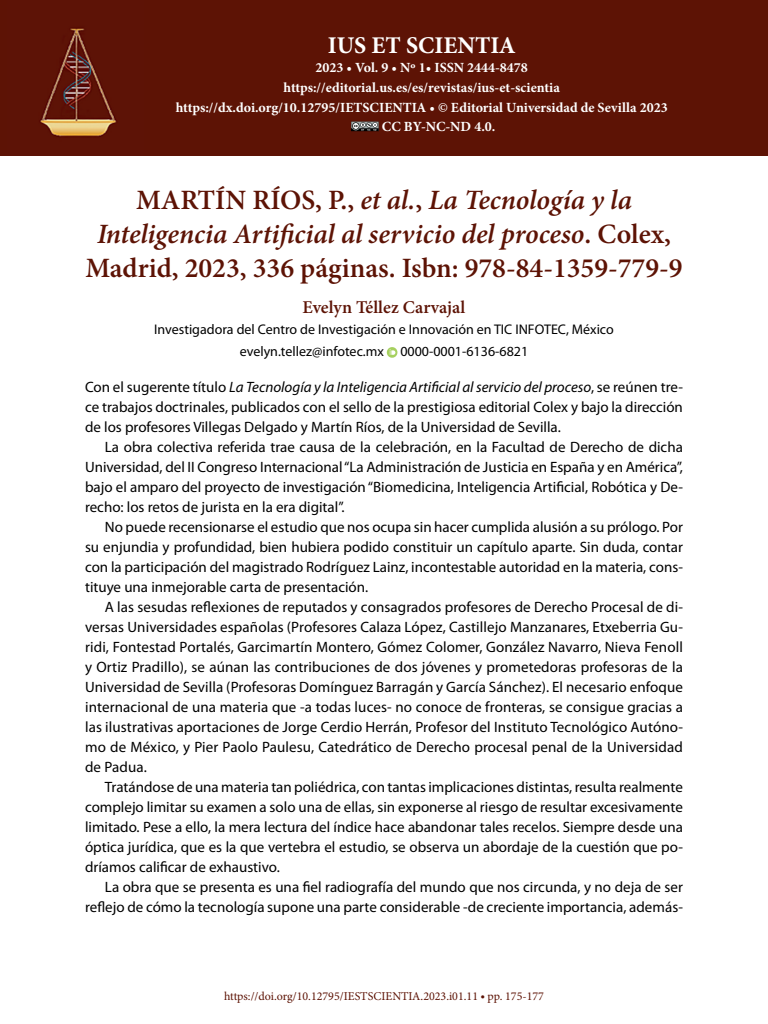
<style>
.page{position:relative;width:768px;height:1024px;background:#fff}
.page>*{position:absolute;margin:0;border:0;box-sizing:border-box;transform-origin:0 0}
._10_Título_Ppal{font:600 28px/33.6px "Minion Pro";color:#5d1305;text-align:center}
.t1{font:700 24px "Minion Pro";color:#fff}
._20_autor{font:600 18px "Minion Pro";color:#5d1305}
._00_bsc{font:15px/20px "Myriad Pro";letter-spacing:.005em;color:#000;text-align:justify}
._00_bsc_esp_sin_sagr{font:15px/20px "Myriad Pro";color:#000;text-align:justify}
.t2{font:700 14px "Minion Pro";color:#fff}
._21_autores_informac{font:14px "Myriad Pro";color:#000}
.t3{font:12px "Minion Pro";color:#5d1305}
.s1{font-style:italic}
.s2{font-family:"Myriad Pro";font-weight:700}
</style>
<div class="page">
<svg style="left:387px;top:347px;width:10px;height:11px"></svg>
<div style="left:0;top:0;width:768px;height:156px;background:#5d1305"></div>
<img style="left:40px;top:28px;width:77px;height:109px">
<svg style="left:351px;top:121px;width:28px;height:10px"></svg>
<h2 class="t1" style="left:328px;top:28px;width:189px">IUS ET SCIENTIA</h2>
<p class="t2" style="left:316px;top:58px;width:214px">2023 • Vol. 9 • Nº 1• ISSN 2444-8478</p>
<p class="t2" style="left:283px;top:78px;width:278px">https://editorial.us.es/es/revistas/ius-et-scientia</p>
<p class="t2" style="left:176px;top:97px;width:493px">https://dx.doi.org/10.12795/IETSCIENTIA • © Editorial Universidad de Sevilla 2023</p>
<p class="t2" style="left:382px;top:117px;width:115px">CC BY-NC-ND 4.0.</p>
<p class="_10_Título_Ppal" style="left:85px;top:184px;width:599px">MARTÍN RÍOS, P., <span class="s1">et al.</span>, <span class="s1">La Tecnología y la<br>Inteligencia Artificial al servicio del proceso</span>. Colex,<br>Madrid, 2023, 336 páginas. Isbn: 978-84-1359-779-9</p>
<p class="_20_autor" style="left:303px;top:294px;width:164px">Evelyn Téllez Carvajal</p>
<p class="_21_autores_informac" style="left:154px;top:321px;width:461px">Investigadora del Centro de Investigación e Innovación en TIC INFOTEC, México</p>
<p class="_21_autores_informac" style="left:240px;top:343px;width:290px">evelyn.tellez@infotec.mx 0000-0001-6136-6821</p>
<p class="_00_bsc_esp_sin_sagr" style="left:85px;top:377px;width:599px">Con el sugerente título <span class="s1">La Tecnología y la Inteligencia Artificial al servicio del proceso</span>, se reúnen tre&shy;ce trabajos doctrinales, publicados con el sello de la prestigiosa editorial Colex y bajo la dirección de los profesores Villegas Delgado y Martín Ríos, de la Universidad de Sevilla.</p>
<p class="_00_bsc" style="left:85px;top:437px;width:599px;text-indent:20px">La obra colectiva referida trae causa de la celebración, en la Facultad de Derecho de dicha Universidad, del II Congreso Internacional “La Administración de Justicia en España y en América”, bajo el amparo del proyecto de investigación “Biomedicina, Inteligencia Artificial, Robótica y De&shy;recho: los retos de jurista en la era digital”.</p>
<p class="_00_bsc" style="left:85px;top:517px;width:599px;text-indent:20px">No puede recensionarse el estudio que nos ocupa sin hacer cumplida alusión a su prólogo. Por su enjundia y profundidad, bien hubiera podido constituir un capítulo aparte. Sin duda, contar con la participación del magistrado Rodríguez Lainz, incontestable autoridad en la materia, cons&shy;tituye una inmejorable carta de presentación.</p>
<p class="_00_bsc" style="left:85px;top:597px;width:599px;text-indent:20px">A las sesudas reflexiones de reputados y consagrados profesores de Derecho Procesal de di&shy;versas Universidades españolas (Profesores Calaza López, Castillejo Manzanares, Etxeberria Gu&shy;ridi, Fontestad Portalés, Garcimartín Montero, Gómez Colomer, González Navarro, Nieva Fenoll y Ortiz Pradillo), se aúnan las contribuciones de dos jóvenes y prometedoras profesoras de la Universidad de Sevilla (Profesoras Domínguez Barragán y García Sánchez). El necesario enfoque internacional de una materia que -a todas luces- no conoce de fronteras, se consigue gracias a las ilustrativas aportaciones de Jorge Cerdio Herrán, Profesor del Instituto Tecnológico Autóno&shy;mo de México, y Pier Paolo Paulesu, Catedrático de Derecho procesal penal de la Universidad de Padua.</p>
<p class="_00_bsc" style="left:85px;top:777px;width:599px;text-indent:20px">Tratándose de una materia tan poliédrica, con tantas implicaciones distintas, resulta realmente complejo limitar su examen a solo una de ellas, sin exponerse al riesgo de resultar excesivamente limitado. Pese a ello, la mera lectura del índice hace abandonar tales recelos. Siempre desde una óptica jurídica, que es la que vertebra el estudio, se observa un abordaje de la cuestión que po&shy;dríamos calificar de exhaustivo.</p>
<p class="_00_bsc" style="left:85px;top:877px;width:600px;text-align:right">La obra que se presenta es una fiel radiografía del mundo que nos circunda, y no deja de ser reflejo de cómo la tecnología supone una parte considerable -de creciente importancia, además-</p>
<p class="t3" style="left:224px;top:988px;width:321px">https://doi.org/10.12795/IESTSCIENTIA.2023.i01.11 <span class="s2">•</span> pp. 175-177</p>
</div>
